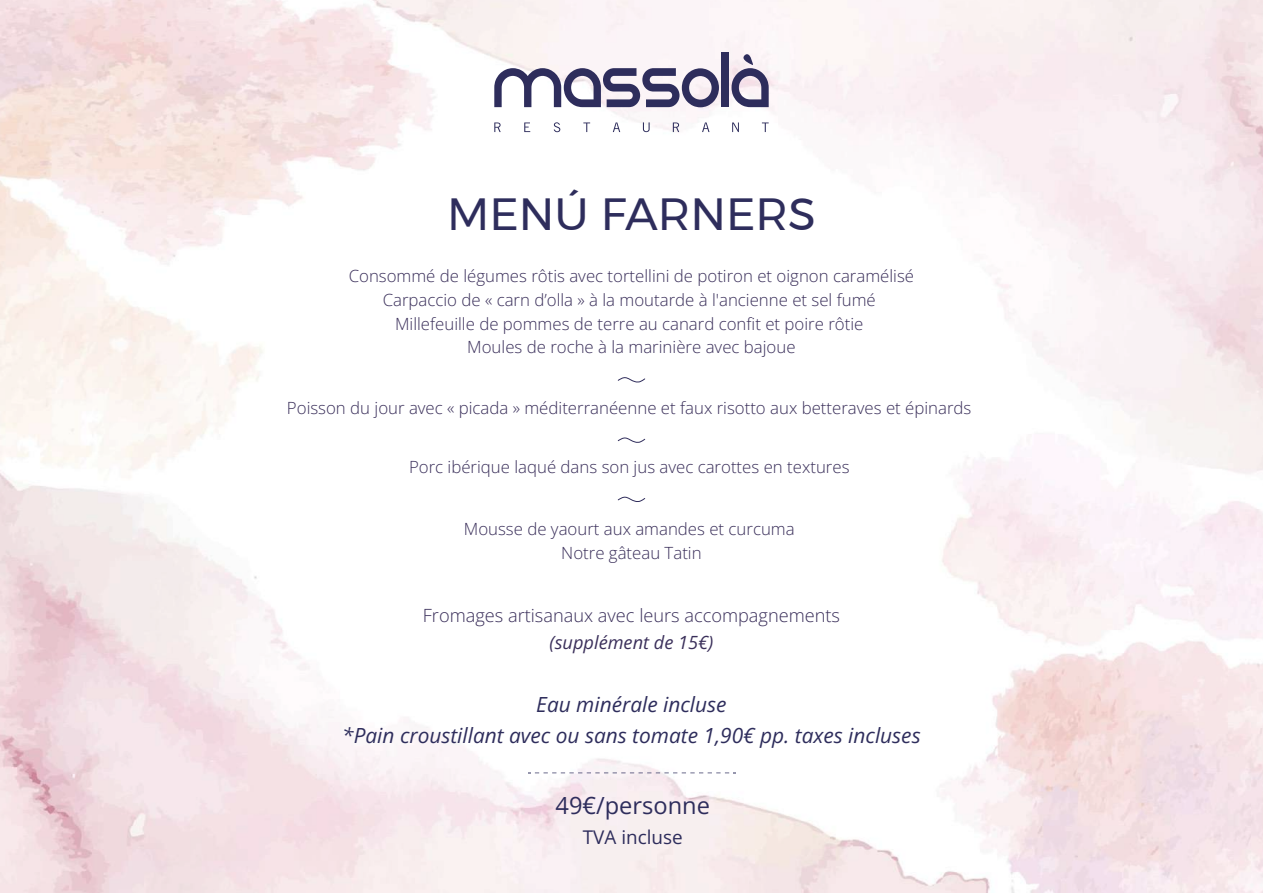
<style>
.page{position:relative;width:1263px;height:893px;background:#fff}
.page>*{position:absolute;margin:0;border:0;box-sizing:border-box;transform-origin:0 0}
.t1{font:45px "Montserrat";color:#2e2d5c}
.t2{font:23.7px "Open Sans";color:#2e2d5c}
.t3{font:italic 20.85px/31.5px "Open Sans";color:#2e2d5c;text-align:center}
.t4{font:18.9px "Open Sans";color:#2e2d5c}
.t5{font:300 18.15px "Open Sans";color:#3a2f5a}
.t6{font:italic 18.15px "Open Sans";color:#3a2f5a}
.t7{font:300 16.8px/23.7px "Open Sans";color:#3a2f5a;text-align:center}
</style>
<div class="page">
<img style="left:0;top:0;width:1263px;height:893px">
<svg style="left:528px;top:772px;width:208px;height:1px"></svg>
<svg style="left:494px;top:68px;width:225px;height:39px"></svg>
<div style="left:721px;top:53px;width:8px;height:54px;background:#2e2d5c"></div>
<svg style="left:731px;top:51px;width:38px;height:56px"></svg>
<svg style="left:613px;top:122px;width:7px;height:10px"></svg>
<svg style="left:702px;top:122px;width:7px;height:10px"></svg>
<svg style="left:762px;top:122px;width:7px;height:10px"></svg>
<svg style="left:524px;top:122px;width:6px;height:10px"></svg>
<svg style="left:494px;top:122px;width:7px;height:10px"></svg>
<svg style="left:554px;top:122px;width:6px;height:10px"></svg>
<svg style="left:583px;top:122px;width:7px;height:10px"></svg>
<svg style="left:673px;top:122px;width:6px;height:10px"></svg>
<svg style="left:732px;top:122px;width:7px;height:10px"></svg>
<svg style="left:643px;top:122px;width:7px;height:10px"></svg>
<svg style="left:617px;top:376px;width:29px;height:7px"></svg>
<svg style="left:617px;top:437px;width:29px;height:6px"></svg>
<svg style="left:617px;top:496px;width:29px;height:7px"></svg>
<h1 class="t1" style="left:447px;top:179px;width:370px">MENÚ FARNERS</h1>
<p class="t7" style="left:349px;top:264px;width:567px">Consommé de légumes rôtis avec tortellini de potiron et oignon caramélisé Carpaccio de « carn d’olla » à la moutarde à l'ancienne et sel fumé Millefeuille de pommes de terre au canard confit et poire rôtie<br>Moules de roche à la marinière avec bajoue</p>
<p class="t7" style="left:287px;top:395px;width:686px">Poisson du jour avec « picada » méditerranéenne et faux risotto aux betteraves et épinards</p>
<p class="t7" style="left:409px;top:455px;width:442px">Porc ibérique laqué dans son jus avec carottes en textures</p>
<p class="t7" style="left:464px;top:516px;width:332px">Mousse de yaourt aux amandes et curcuma<br>Notre gâteau Tatin</p>
<p class="t5" style="left:423px;top:603px;width:419px">Fromages artisanaux avec leurs accompagnements</p>
<p class="t6" style="left:550px;top:629px;width:165px">(supplément de 15€)</p>
<p class="t3" style="left:342px;top:687px;width:580px">Eau minérale incluse<br>*Pain croustillant avec ou sans tomate 1,90€ pp. taxes incluses</p>
<h2 class="t2" style="left:555px;top:789px;width:156px">49€/personne</h2>
<p class="t4" style="left:583px;top:824px;width:101px">TVA incluse</p>
</div>
